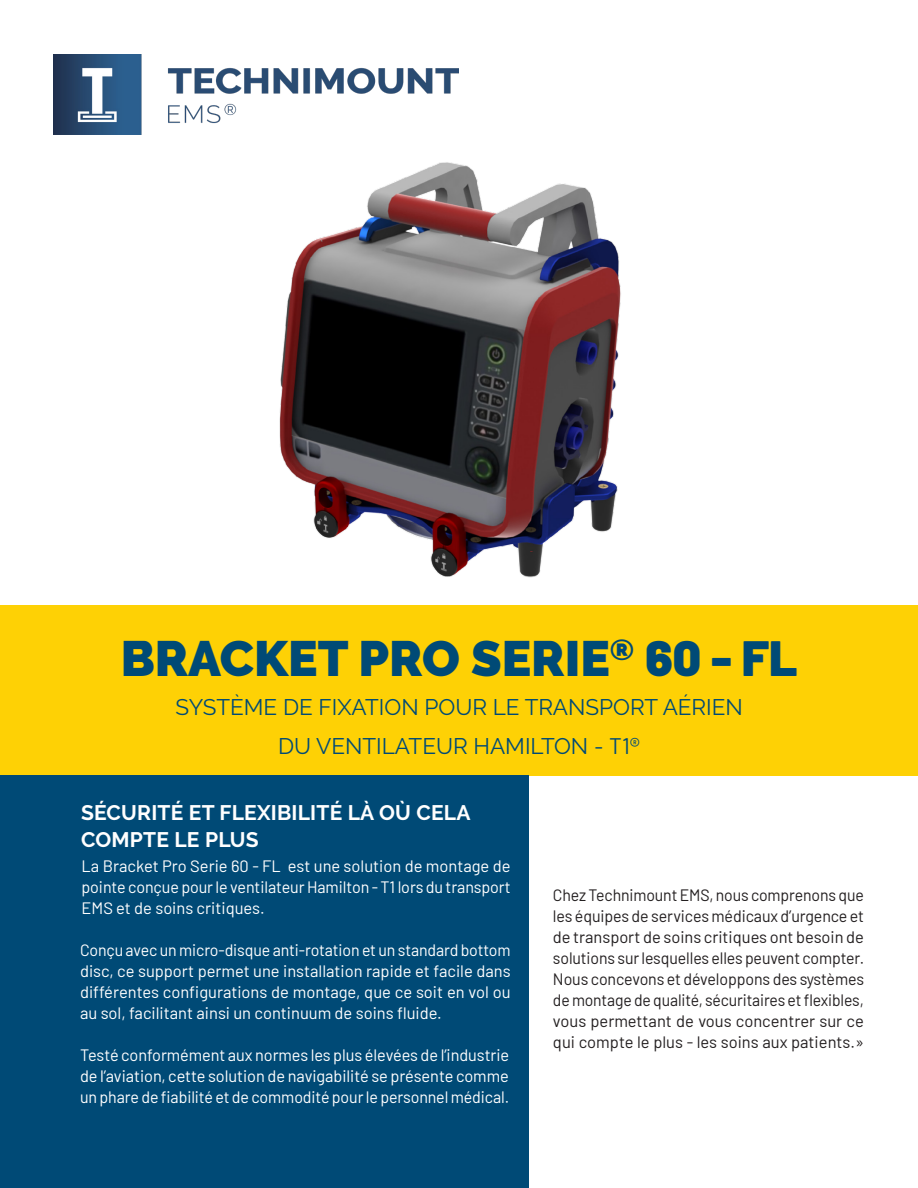
<style>
.page{position:relative;width:918px;height:1188px;background:#fff}
.page>*{position:absolute;margin:0;border:0;box-sizing:border-box;transform-origin:0 0}
.Blue_Title_Cover_Page{font:900 49.5px "Raleway";color:#004a76}
.descritpion_produit_TS{font:22.5px "Raleway";color:#004a76}
.Title_paragraph_white{font:700 21px/27px "Raleway";letter-spacing:.01em;color:#fff}
.Texte_courant_black{font:16.5px/21px "Barlow";color:#231f20;text-align:justify;scale:.96 1}
.TS_Paragraph_texte_blanc{font:16.5px/21px "Barlow";letter-spacing:-.005em;color:#fff;text-align:justify}
.TS_Paragraph_texte_blanc-2{font:16.5px/21px "Barlow";letter-spacing:-.005em;color:#fff;text-align:justify;scale:.96 1}
.s1{font-family:"Barlow"}
</style>
<div class="page">
<div style="left:0;top:605px;width:918px;height:171px;background:#fed105"></div>
<img style="left:54px;top:54px;width:405px;height:81px">
<div style="left:0;top:776px;width:529px;height:412px;background:#004a76"></div>
<img style="left:279px;top:162px;width:342px;height:416px">
<p class="Blue_Title_Cover_Page" style="left:121px;top:630px;width:678px">BRACKET PRO SERIE<sup>®</sup> <span class="s1">60 - FL</span></p>
<p class="descritpion_produit_TS" style="left:175px;top:694px;width:569px">SYSTÈME DE FIXATION POUR LE TRANSPORT AÉRIEN</p>
<p class="descritpion_produit_TS" style="left:278px;top:733px;width:363px">DU VENTILATEUR HAMILTON - <span class="s1">T1®</span></p>
<p class="Title_paragraph_white" style="left:81px;top:799px;width:391px">SÉCURITÉ ET FLEXIBILITÉ LÀ OÙ CELA<br>COMPTE LE PLUS</p>
<p class="TS_Paragraph_texte_blanc" style="left:82px;top:855px;width:431px">La Bracket Pro Serie 60 - FL est une solution de montage de pointe conçue pour le ventilateur Hamilton - T1 lors du transport EMS et de soins critiques.</p>
<p class="TS_Paragraph_texte_blanc-2" style="left:80px;top:939px;width:450px">Conçu avec un micro-disque anti-rotation et un standard bottom disc, ce support permet une installation rapide et facile dans différentes configurations de montage, que ce soit en vol ou au sol, facilitant ainsi un continuum de soins fluide.</p>
<p class="TS_Paragraph_texte_blanc" style="left:80px;top:1044px;width:431px">Testé conformément aux normes les plus élevées de l’industrie de l’aviation, cette solution de navigabilité se présente comme un phare de fiabilité et de commodité pour le personnel médical.</p>
<p class="Texte_courant_black" style="left:553px;top:883px;width:326px">Chez Technimount EMS, nous comprenons que les équipes de services médicaux d’urgence et de transport de soins critiques ont besoin de solutions sur lesquelles elles peuvent compter.<br>Nous concevons et développons des systèmes de montage de qualité, sécuritaires et flexibles, vous permettant de vous concentrer sur ce qui compte le plus - les soins aux patients.»</p>
</div>
